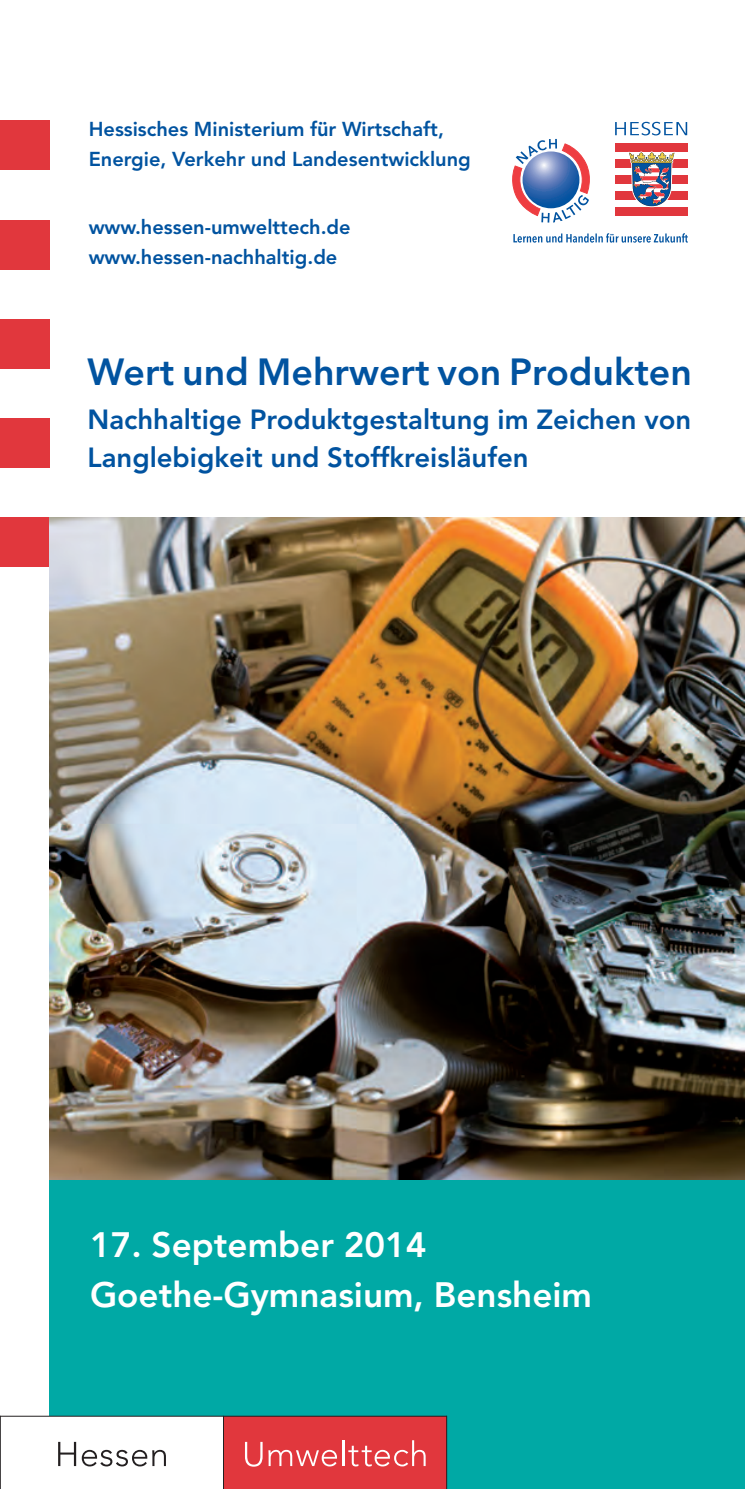
<style>
.page{position:relative;width:745px;height:1489px;background:#fff}
.page>*{position:absolute;margin:0;border:0;box-sizing:border-box;transform-origin:0 0}
.t1{font:800 37.5px "Avenir";color:#0153a0}
.t2{font:800 35px/50px "Avenir";color:#fff}
.t3{font:800 27.5px/37.5px "Avenir";color:#0153a0}
.t4{font:800 20px/30px "Avenir";color:#0153a0}
</style>
<div class="page">
<div style="left:50px;top:517px;width:694px;height:971px;background:#00a9a5"></div>
<svg style="left:513px;top:233px;width:174px;height:10px"></svg>
<svg style="left:512px;top:139px;width:78px;height:83px"></svg>
<div style="left:614px;top:143px;width:72px;height:8px;background:#e1373d"></div>
<div style="left:614px;top:159px;width:72px;height:8px;background:#e1373d"></div>
<div style="left:614px;top:175px;width:72px;height:8px;background:#e1373d"></div>
<div style="left:614px;top:191px;width:72px;height:8px;background:#e1373d"></div>
<div style="left:614px;top:207px;width:72px;height:8px;background:#e1373d"></div>
<svg style="left:627px;top:151px;width:48px;height:56px"></svg>
<svg style="left:615px;top:122px;width:71px;height:13px"></svg>
<svg style="left:522px;top:151px;width:57px;height:57px;background:#537cb9"></svg>
<div style="left:0;top:120px;width:50px;height:50px;background:#e1373d"></div>
<div style="left:0;top:220px;width:50px;height:49px;background:#e1373d"></div>
<div style="left:0;top:319px;width:50px;height:50px;background:#e1373d"></div>
<div style="left:0;top:418px;width:50px;height:50px;background:#e1373d"></div>
<div style="left:0;top:517px;width:50px;height:50px;background:#e1373d"></div>
<div style="left:223px;top:1415px;width:223px;height:73px;background:#e1373d"></div>
<div style="left:0;top:1415px;width:223px;height:73px;background:#fff"></div>
<hr style="left:0;top:1415px;width:446px;height:1px;background:#231f20">
<hr style="left:223px;top:1415px;width:1px;height:73px;background:#231f20">
<hr style="left:446px;top:1415px;width:1px;height:73px;background:#231f20">
<hr style="left:0;top:1415px;width:1px;height:73px;background:#231f20">
<svg style="left:58px;top:1441px;width:18px;height:24px"></svg>
<svg style="left:82px;top:1449px;width:84px;height:17px"></svg>
<svg style="left:245px;top:1441px;width:17px;height:25px"></svg>
<svg style="left:268px;top:1449px;width:69px;height:17px"></svg>
<hr style="left:342px;top:1439px;width:2px;height:26px;background:#fff">
<svg style="left:348px;top:1440px;width:77px;height:26px"></svg>
<img style="left:50px;top:517px;width:694px;height:662px">
<p class="t4" style="left:89px;top:115px;width:383px">Hessisches Ministerium für Wirtschaft,<br>Energie, Verkehr und Landesentwicklung</p>
<p class="t4" style="left:89px;top:214px;width:263px">www.hessen-umwelttech.de www.hessen-nachhaltig.de</p>
<h1 class="t1" style="left:87px;top:356px;width:605px">Wert und Mehrwert von Produkten</h1>
<h3 class="t3" style="left:87px;top:403px;width:605px">Nachhaltige Produktgestaltung im Zeichen von<br>Langlebigkeit und Stoffkreisläufen</h3>
<h2 class="t2" style="left:90px;top:1222px;width:503px">17. September 2014<br>Goethe-Gymnasium, Bensheim</h2>
</div>
